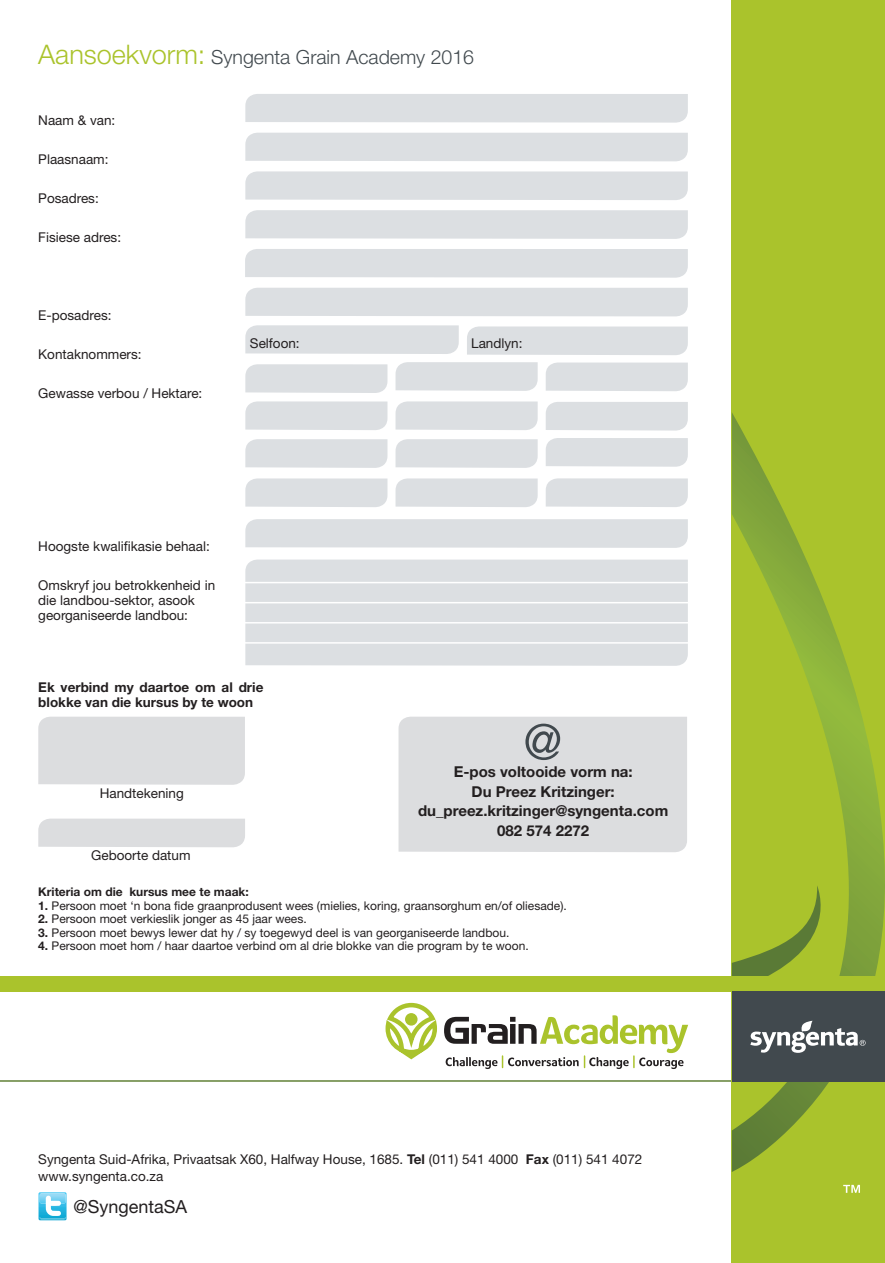
<style>
.page{position:relative;width:885px;height:1263px;background:#fff}
.page>*{position:absolute;margin:0;border:0;box-sizing:border-box;transform-origin:0 0}
.t1{font:300 19.5px "Helvetica Neue";color:#41494e}
.t2{font:18px "Helvetica Neue";color:#231f20}
.t3{font:700 15px/19.5px "Helvetica Neue";color:#231f20;text-align:center}
.t4{font:13.5px/15px "Helvetica Neue";color:#231f20}
.t5{font:700 13.5px/15px "Helvetica Neue";color:#231f20}
.t6{font:12px "Helvetica Neue";color:#231f20}
.t7{font:700 12px "Helvetica Neue";color:#231f20}
.s1{font-size:27px;color:#aac32c}
.s2{font-weight:700}
</style>
<div class="page">
<div style="left:245px;top:559px;width:442px;height:107px;background:#dcdfe2"></div>
<div style="left:245px;top:94px;width:442px;height:29px;background:#dcdfe2"></div>
<div style="left:245px;top:133px;width:442px;height:28px;background:#dcdfe2"></div>
<div style="left:245px;top:171px;width:442px;height:29px;background:#dcdfe2"></div>
<div style="left:245px;top:210px;width:442px;height:29px;background:#dcdfe2"></div>
<div style="left:245px;top:288px;width:442px;height:28px;background:#dcdfe2"></div>
<div style="left:245px;top:364px;width:142px;height:29px;background:#dcdfe2"></div>
<div style="left:245px;top:439px;width:142px;height:29px;background:#dcdfe2"></div>
<div style="left:245px;top:401px;width:142px;height:29px;background:#dcdfe2"></div>
<div style="left:245px;top:478px;width:142px;height:29px;background:#dcdfe2"></div>
<div style="left:395px;top:362px;width:142px;height:29px;background:#dcdfe2"></div>
<div style="left:395px;top:439px;width:142px;height:29px;background:#dcdfe2"></div>
<div style="left:395px;top:401px;width:142px;height:29px;background:#dcdfe2"></div>
<div style="left:395px;top:478px;width:142px;height:29px;background:#dcdfe2"></div>
<div style="left:546px;top:362px;width:141px;height:29px;background:#dcdfe2"></div>
<div style="left:546px;top:438px;width:141px;height:29px;background:#dcdfe2"></div>
<div style="left:546px;top:402px;width:141px;height:29px;background:#dcdfe2"></div>
<div style="left:546px;top:478px;width:141px;height:29px;background:#dcdfe2"></div>
<div style="left:245px;top:519px;width:442px;height:29px;background:#dcdfe2"></div>
<div style="left:245px;top:325px;width:213px;height:29px;background:#dcdfe2"></div>
<div style="left:467px;top:326px;width:220px;height:29px;background:#dcdfe2"></div>
<div style="left:245px;top:249px;width:442px;height:29px;background:#dcdfe2"></div>
<div style="left:38px;top:819px;width:207px;height:28px;background:#dcdddf"></div>
<div style="left:38px;top:717px;width:207px;height:68px;background:#dcdddf"></div>
<hr style="left:0;top:1080px;width:735px;height:2px;background:#618137">
<div style="left:731px;top:0;width:153px;height:1263px;background:#aac32c"></div>
<svg style="left:731px;top:413px;width:153px;height:759px"></svg>
<div style="left:0;top:976px;width:884px;height:15px;background:#aac32c"></div>
<svg style="left:843px;top:1185px;width:16px;height:8px"></svg>
<hr style="left:239px;top:582px;width:465px;height:1px;background:#fff">
<hr style="left:239px;top:602px;width:465px;height:1px;background:#fff">
<hr style="left:239px;top:622px;width:465px;height:1px;background:#fff">
<hr style="left:239px;top:642px;width:465px;height:2px;background:#fff">
<svg style="left:385px;top:1002px;width:303px;height:67px"></svg>
<div style="left:732px;top:991px;width:152px;height:90px;background:#41494e"></div>
<svg style="left:750px;top:1021px;width:115px;height:32px"></svg>
<svg style="left:38px;top:1192px;width:28px;height:28px"></svg>
<div style="left:398px;top:717px;width:289px;height:135px;background:#dcdddf"></div>
<h1 class="t1" style="left:38px;top:45px;width:437px"><span class="s1">Aansoekvorm:</span> Syngenta Grain Academy 2016</h1>
<p class="t4" style="left:38px;top:113px;width:79px">Naam &amp; van:</p>
<p class="t4" style="left:38px;top:152px;width:72px">Plaasnaam:</p>
<p class="t4" style="left:38px;top:191px;width:62px">Posadres:</p>
<p class="t4" style="left:38px;top:230px;width:84px">Fisiese adres:</p>
<p class="t4" style="left:38px;top:308px;width:75px">E-posadres:</p>
<p class="t4" style="left:38px;top:347px;width:105px">Kontaknommers:</p>
<p class="t4" style="left:38px;top:386px;width:165px">Gewasse verbou / Hektare:</p>
<p class="t4" style="left:250px;top:335px;width:51px">Selfoon:</p>
<p class="t4" style="left:471px;top:335px;width:53px">Landlyn:</p>
<p class="t4" style="left:38px;top:539px;width:173px">Hoogste kwalifikasie behaal:</p>
<p class="t4" style="left:38px;top:578px;width:178px">Omskryf jou betrokkenheid in die landbou-sektor, asook georganiseerde landbou:</p>
<p class="t5" style="left:38px;top:679px;width:227px">Ek verbind my daartoe om al drie blokke van die kursus by te woon</p>
<p class="t4" style="left:100px;top:786px;width:86px">Handtekening</p>
<p class="t4" style="left:91px;top:847px;width:101px">Geboorte datum</p>
<p class="t3" style="left:418px;top:762px;width:252px">E-pos voltooide vorm na:<br>Du Preez Kritzinger: du_preez.kritzinger@syngenta.com<br>082 574 2272</p>
<p class="t7" style="left:38px;top:884px;width:212px">Kriteria om die kursus mee te maak:</p>
<p class="t6" style="left:38px;top:898px;width:530px"><span class="s2">1.</span> Persoon moet ‘n bona fide graanprodusent wees (mielies, koring, graansorghum en/of oliesade).</p>
<p class="t6" style="left:38px;top:912px;width:270px"><span class="s2">2.</span> Persoon moet verkieslik jonger as 45 jaar wees.</p>
<p class="t6" style="left:38px;top:925px;width:472px"><span class="s2">3.</span> Persoon moet bewys lewer dat hy / sy toegewyd deel is van georganiseerde landbou.</p>
<p class="t6" style="left:38px;top:939px;width:492px"><span class="s2">4.</span> Persoon moet hom / haar daartoe verbind om al drie blokke van die program by te woon.</p>
<p class="t4" style="left:38px;top:1151px;width:605px;line-height:16.5px">Syngenta Suid-Afrika, Privaatsak X60, Halfway House, 1685. <span class="s2">Tel</span> (011) 541 4000 <span class="s2">Fax</span> (011) 541 4072 www.syngenta.co.za</p>
<h2 class="t2" style="left:73px;top:1196px;width:115px">@SyngentaSA</h2>
</div>
